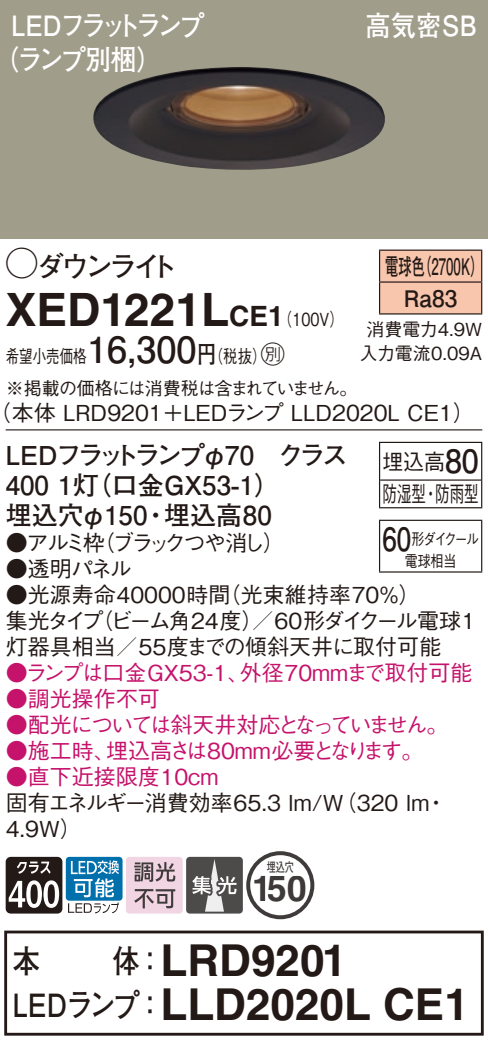
<style>
.page{position:relative;width:488px;height:1047px;background:#fff}
.page>*{position:absolute;margin:0;border:0;box-sizing:border-box;transform-origin:0 0}
.t1{font:700 46px "Helvetica LT Std";color:#231916}
.t2{font:700 44px "Helvetica LT Std";color:#231916}
.t3{font:700 36px "Futo Go B101 Pro";color:#231916}
.t4{font:700 36px "Helvetica LT Std";color:#3e3a39}
.t5{font:700 32px "Futo Go B101 Pro";color:#231916;scale:.85 1}
.t6{font:700 32px "Futo Go B101 Pro";color:#231916;scale:.95 1}
.t7{font:700 32px "Futo Go B101 Pro";color:#231916;scale:.81 1}
.t8{font:700 28px/34px "Futo Go B101 Pro";letter-spacing:-.12em;color:#fff;scale:.9 1}
.t9{font:700 28px "Futo Go B101 Pro";letter-spacing:-.15em;color:#231916}
.t10{font:700 28px "Futo Go B101 Pro";letter-spacing:-.06em;color:#fff;scale:.9 1}
.t11{font:700 28px "Helvetica LT Std";color:#231916}
.t12{font:700 26px "Futo Go B101 Pro";color:#231916}
.t13{font:700 26px "Futo Go B101 Pro";letter-spacing:-.145em;color:#231916}
.t14{font:24px "Ford Classification 1";color:#231916}
.t15{font:700 22.8px/32px "Futo Go B101 Pro";color:#231916;scale:.58 1}
.t16{font:500 22px/26px "Gothic BBB Pro";color:#231916}
.t17{font:500 22px "Gothic BBB Pro";color:#c5126b}
.t18{font:500 22px/26px "Gothic BBB Pro";letter-spacing:-.095em;color:#c5126b}
.t19{font:500 22px "Gothic BBB Pro";letter-spacing:-.065em;color:#231916}
.t20{font:500 22px "Gothic BBB Pro";letter-spacing:-.13em;color:#231916}
.t21{font:500 22px/32.8px "Gothic BBB Pro";color:#231916;scale:.95 1}
.t22{font:500 22px "Gothic BBB Pro";letter-spacing:-.04em;color:#231916}
.t23{font:500 18px/31.6px "Gothic BBB Pro";letter-spacing:-.04em;color:#231916;scale:.75 1}
.t24{font:500 18px/24px "Gothic BBB Pro";color:#231916;text-align:center}
.t25{font:500 18px "Gothic BBB Pro";color:#231916;scale:.8 1}
.t26{font:500 16px "Gothic BBB Pro";letter-spacing:-.11em;color:#231916;scale:.81 1}
.t27{font:13.2px "Futo Go B101 Pro Bold 90 pv RKSJ H";color:#3f3b3a;scale:.7 1}
.s1{font-family:"Ford Classification 1";font-weight:400;font-size:32px}
.s2{font-size:46px}
.s3{font-family:"Helvetica LT Std";font-weight:700;font-size:28px}
.s4{font-family:"Gothic BBB Pro";font-weight:500;font-size:18px}
.s5{font-family:"Futo Go B101 Pro";font-weight:700;font-size:24px}
.s6{color:#251b18}
</style>
<div class="page">
<div style="left:0;top:0;width:488px;height:238px;background:#a19d8b"></div>
<img style="left:93px;top:67px;width:292px;height:103px">
<div style="left:380px;top:251px;width:101px;height:62px;background:#f8c6ad"></div>
<hr style="left:379px;top:249px;width:103px;height:2px;background:#231916">
<hr style="left:379px;top:251px;width:1px;height:30px;background:#231916">
<hr style="left:481px;top:251px;width:1px;height:30px;background:#231916">
<hr style="left:379px;top:281px;width:103px;height:2px;background:#231916">
<hr style="left:379px;top:283px;width:1px;height:30px;background:#231916">
<hr style="left:481px;top:283px;width:1px;height:30px;background:#231916">
<hr style="left:379px;top:313px;width:103px;height:1px;background:#231916">
<hr style="left:6px;top:429px;width:476px;height:1px;background:#231916">
<hr style="left:379px;top:443px;width:1px;height:37px;background:#231916">
<svg style="left:379px;top:480px;width:1px;height:27px"></svg>
<hr style="left:379px;top:442px;width:103px;height:1px;background:#231916">
<hr style="left:380px;top:479px;width:101px;height:2px;background:#231916">
<hr style="left:481px;top:443px;width:1px;height:37px;background:#231916">
<svg style="left:481px;top:480px;width:1px;height:27px"></svg>
<hr style="left:379px;top:507px;width:103px;height:1px;background:#231916">
<hr style="left:379px;top:521px;width:1px;height:50px;background:#231916">
<hr style="left:379px;top:519px;width:103px;height:2px;background:#231916">
<hr style="left:481px;top:521px;width:1px;height:50px;background:#231916">
<hr style="left:379px;top:571px;width:103px;height:1px;background:#231916">
<svg style="left:6px;top:856px;width:56px;height:57px"></svg>
<div style="left:66px;top:856px;width:56px;height:44px;background:#0070ac;border-radius:3px"></div>
<svg style="left:68px;top:860px;width:51px;height:53px"></svg>
<svg style="left:126px;top:851px;width:188px;height:68px"></svg>
<div style="left:4px;top:930px;width:479px;height:105px;border:3px solid #231916"></div>
<p class="t8" style="left:-7px;top:5px;width:236px;text-indent:18px">LEDフラットランプ（ランプ別梱(</p>
<p class="t10" style="left:365px;top:3px;width:125px">高気密SB</p>
<p class="t9" style="left:6px;top:244px;width:174px"><span class="s1">A</span>ダウンライト</p>
<p class="t15" style="left:418px;top:247px;width:115px">（2700 (K</p>
<p class="t15" style="left:403px;top:247px;width:94px;text-indent:-19px">電球色<br>Ra83</p>
<p class="t24" style="left:359px;top:315px;width:124px">消費電力4.9W入力電流0.09A</p>
<h1 class="t1" style="left:6px;top:281px;width:197px">XED1221</h1>
<p class="t11" style="left:201px;top:299px;width:68px"><span class="s2">L</span>CE</p>
<p class="t25" style="left:268px;top:304px;width:96px">（<span class="s3">1</span> 100 (V</p>
<h3 class="t3" style="left:87px;top:321px;width:111px">16,300</h3>
<p class="t14" style="left:252px;top:342px;width:34px">C<span class="s4">）</span></p>
<p class="t25" style="left:197px;top:342px;width:70px">（<span class="s5">円</span>税抜</p>
<p class="t23" style="left:6px;top:338px;width:470px">希望小売価格<br>※掲載の価格には消費税は含まれていません。</p>
<p class="t16" style="left:-10px;top:397px;width:486px">（本体 LRD9201＋LEDランプ LLD2020L CE1(</p>
<p class="t13" style="left:6px;top:434px;width:343px">LEDフラットランプφ70　クラス</p>
<p class="t12" style="left:6px;top:464px;width:276px">400 （灯1 口金GX53-1(</p>
<p class="t12" style="left:164px;top:494px;width:109px">埋込高80</p>
<p class="t12" style="left:6px;top:494px;width:143px">埋込穴φ150</p>
<p class="t20" style="left:93px;top:525px;width:193px">（ブラックつや消し(</p>
<p class="t12" style="left:143px;top:494px;width:27px">・</p>
<p class="t16" style="left:6px;top:527px;width:101px">●アルミ枠</p>
<p class="t16" style="left:6px;top:553px;width:128px">●透明パネル</p>
<h3 class="t6" style="left:445px;top:435px;width:37px">80</h3>
<p class="t21" style="left:382px;top:442px;width:103px">埋込高<br>防湿型・防雨型</p>
<p class="t26" style="left:411px;top:526px;width:85px">形ダイクール</p>
<h3 class="t7" style="left:382px;top:513px;width:37px">60</h3>
<p class="t26" style="left:404px;top:548px;width:65px">電球相当</p>
<p class="t16" style="left:219px;top:579px;width:203px">（光束維持率70％(</p>
<p class="t16" style="left:6px;top:579px;width:226px">●光源寿命40000時間</p>
<p class="t22" style="left:92px;top:603px;width:173px">（ビーム角24度）</p>
<p class="t16" style="left:6px;top:605px;width:437px">集光タイプ<br>灯器具相当／55度までの傾斜天井に取付可能</p>
<p class="t17" style="left:240px;top:655px;width:234px">外径70mmまで取付可能</p>
<p class="t19" style="left:252px;top:603px;width:225px">／60形ダイクール電球1</p>
<p class="t17" style="left:6px;top:655px;width:245px">●ランプは口金GX53-1、</p>
<p class="t17" style="left:6px;top:681px;width:156px">●調光操作不可</p>
<p class="t18" style="left:106px;top:709px;width:344px;text-indent:-100px">●配光については斜天井対応となっていません。埋込高さは80mm必要となります。</p>
<p class="t17" style="left:6px;top:733px;width:112px">●施工時、</p>
<p class="t17" style="left:6px;top:759px;width:214px">●直下近接限度10cm</p>
<p class="t16" style="left:6px;top:787px;width:425px">固有エネルギー消費効率65.3 lm （W/ 320 lm<br>4.9W(</p>
<p class="t16" style="left:425px;top:787px;width:23px">・</p>
<p class="t27" style="left:266px;top:856px;width:41px">埋込穴</p>
<h3 class="t4" style="left:252px;top:866px;width:57px"><span class="s6">1</span>50</h3>
<h3 class="t5" style="left:13px;top:935px;width:34px">本</h3>
<h3 class="t5" style="left:113px;top:935px;width:62px">体：</h3>
<h2 class="t2" style="left:160px;top:933px;width:187px">LRD9201</h2>
<h3 class="t5" style="left:13px;top:979px;width:179px">LEDランプ：</h3>
<h2 class="t2" style="left:160px;top:977px;width:310px">LLD2020L CE1</h2>
</div>
